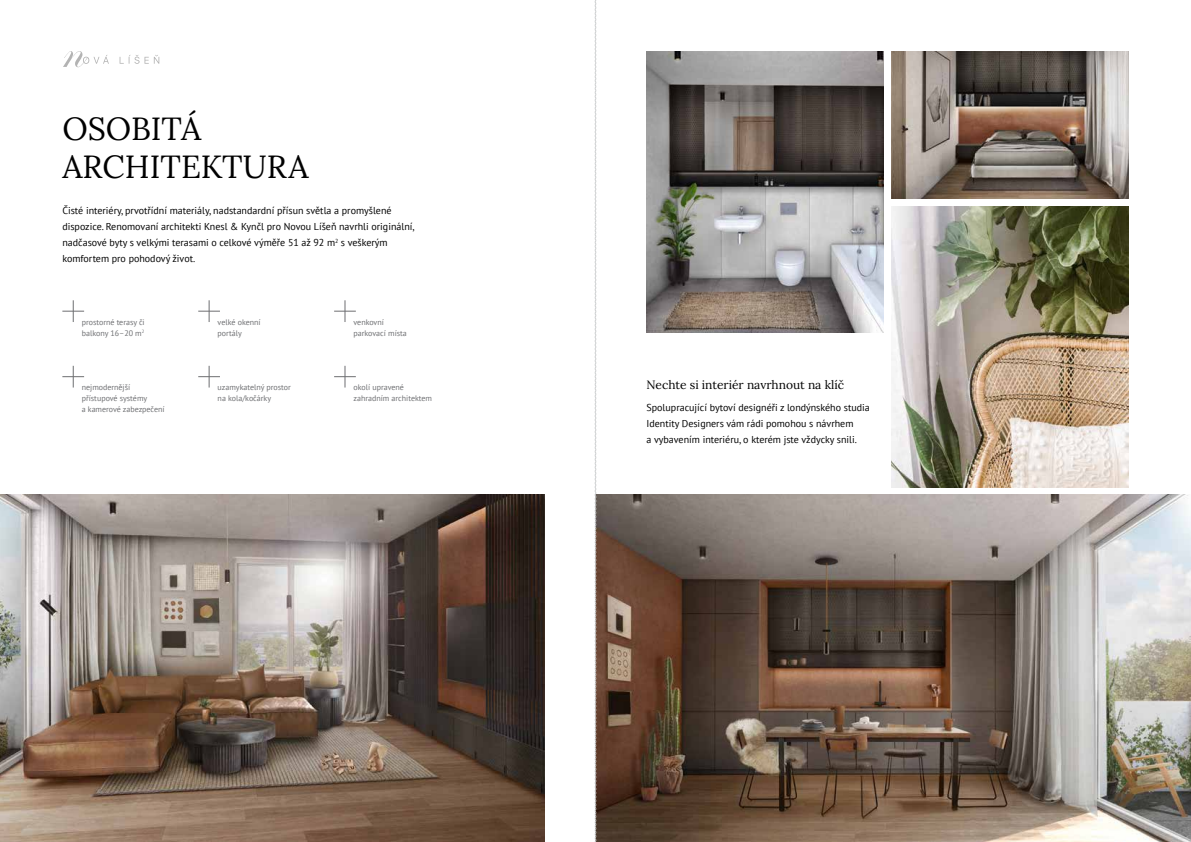
<style>
.page{position:relative;width:1191px;height:842px;background:#fff}
.page>*{position:absolute;margin:0;border:0;box-sizing:border-box;transform-origin:0 0}
.t1{font:32px/38.4px "Lora";color:#000}
.t2{font:12px "Lora";color:#000}
.t3{font:10px/16px "PT Sans";color:#000}
.t4{font:8px/11px "PT Sans";color:#6d6e71}
</style>
<div class="page">
<img style="left:0;top:495px;width:544px;height:347px">
<img style="left:596px;top:495px;width:595px;height:347px">
<img style="left:646px;top:51px;width:238px;height:281px">
<img style="left:891px;top:51px;width:237px;height:148px">
<img style="left:891px;top:206px;width:237px;height:282px">
<svg style="left:63px;top:51px;width:46px;height:16px"></svg>
<svg style="left:120px;top:55px;width:39px;height:9px"></svg>
<svg style="left:62px;top:300px;width:22px;height:22px"></svg>
<svg style="left:62px;top:366px;width:22px;height:21px"></svg>
<svg style="left:198px;top:300px;width:22px;height:22px"></svg>
<svg style="left:198px;top:366px;width:22px;height:21px"></svg>
<svg style="left:334px;top:300px;width:22px;height:22px"></svg>
<svg style="left:334px;top:366px;width:22px;height:21px"></svg>
<svg style="left:594px;top:0;width:2px;height:842px"></svg>
<h1 class="t1" style="left:62px;top:107px;width:248px">OSOBITÁ<br>ARCHITEKTURA</h1>
<p class="t3" style="left:62px;top:203px;width:354px">Čisté interiéry, prvotřídní materiály, nadstandardní přísun světla a promyšlené dispozice. Renomovaní architekti Knesl &amp; Kynčl pro Novou Líšeň navrhli originální, nadčasové byty s velkými terasami o celkové výměře 51 až 92 m<sup>2</sup> s veškerým komfortem pro pohodový život.</p>
<p class="t4" style="left:82px;top:316px;width:64px">prostorné terasy či balkony 16–20 m<sup>2</sup></p>
<p class="t4" style="left:82px;top:382px;width:84px">nejmodernější přístupové systémy<br>a kamerové zabezpečení</p>
<p class="t4" style="left:218px;top:316px;width:45px">velké okenní portály</p>
<p class="t4" style="left:218px;top:382px;width:75px">uzamykatelný prostor na kola/kočárky</p>
<p class="t4" style="left:353px;top:316px;width:55px">venkovní parkovací místa</p>
<p class="t4" style="left:353px;top:382px;width:80px">okolí upravené zahradním architektem</p>
<p class="t2" style="left:646px;top:376px;width:199px">Nechte si interiér navrhnout na klíč</p>
<p class="t3" style="left:646px;top:399px;width:225px">Spolupracující bytoví designéři z londýnského studia<br>Identity Designers vám rádi pomohou s návrhem<br>a vybavením interiéru, o kterém jste vždycky snili.</p>
</div>
